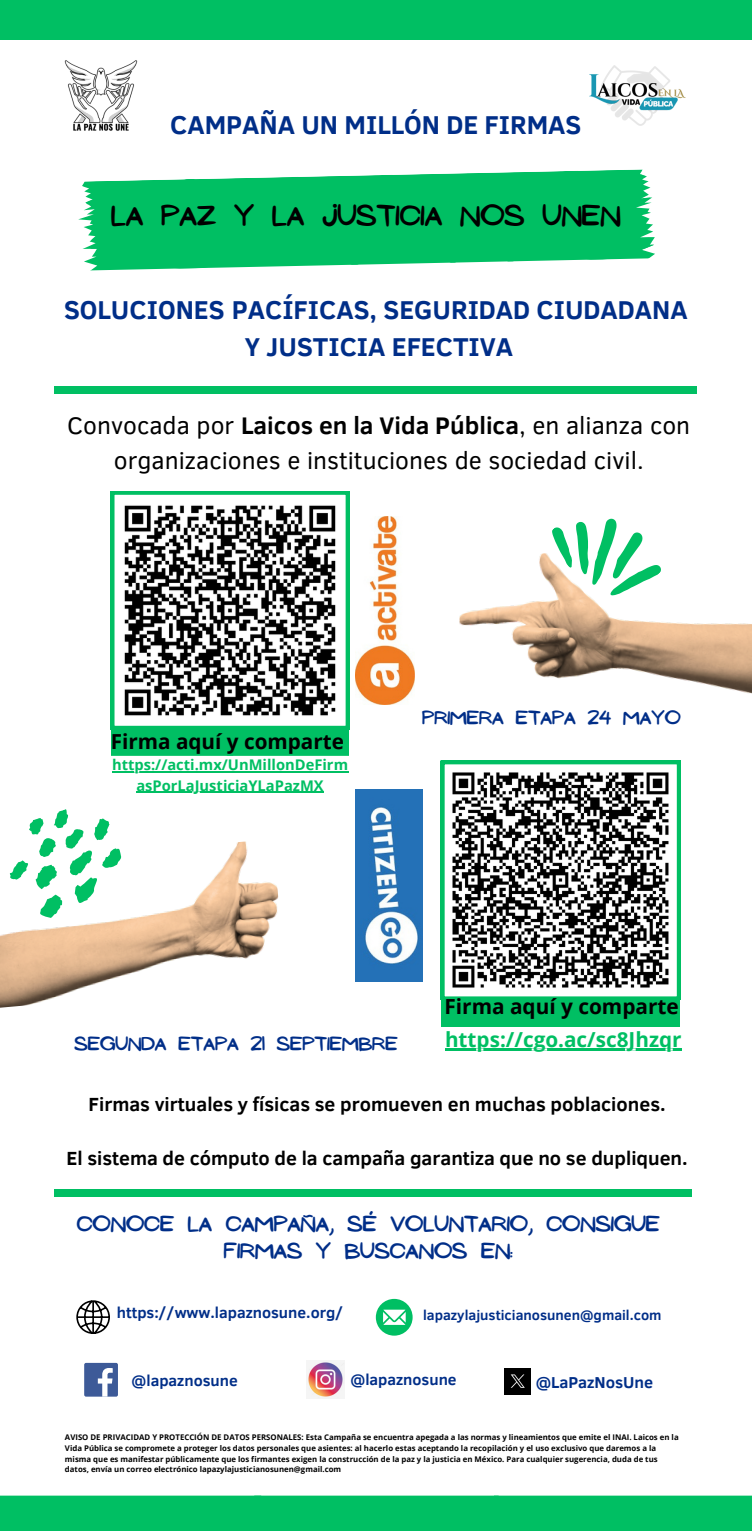
<style>
.page{position:relative;width:752px;height:1531px;background:#fff}
.page>*{position:absolute;margin:0;border:0;box-sizing:border-box;transform-origin:0 0}
.t1{font:700 26.5px/37px "Clear Sans";color:#002e88;text-align:center}
.t2{font:25.8px "NF Ananias Bold";color:#000}
.t3{font:24.6px/34.4px "Clear Sans";color:#000;text-align:center}
.t4{font:700 20.8px "Open Sans";color:#000}
.t5{font:700 20.7px "Open Sans";color:#00bf63}
.t6{font:700 20.7px "Open Sans";color:#000}
.t7{font:700 19.5px "Clear Sans";color:#000}
.t8{font:19.5px/27.2px "NF Ananias Bold";color:#002e88;text-align:center}
.t9{font:17.1px "NF Ananias Bold";color:#002e88}
.t10{font:700 16.2px "Clear Sans";color:#002e88}
.t11{font:700 15.6px "Clear Sans";color:#002e88}
.t12{font:700 14.7px "Open Sans";color:#00bf63}
.t13{font:700 14.1px "Clear Sans";color:#002e88}
.t14{font:700 7.8px/10.8px "Open Sans";color:#000}
.s1{font-weight:700}
</style>
<div class="page">
<img style="left:64px;top:60px;width:74px;height:71px">
<div style="left:55px;top:386px;width:641px;height:8px;background:#00bf63"></div>
<svg style="left:111px;top:491px;width:238px;height:235px"></svg>
<img style="left:355px;top:516px;width:59px;height:188px">
<svg style="left:441px;top:760px;width:239px;height:237px"></svg>
<img style="left:355px;top:789px;width:67px;height:192px">
<div style="left:0;top:0;width:285px;height:40px;background:#00bf63"></div>
<div style="left:285px;top:0;width:196px;height:40px;background:#00bf63"></div>
<div style="left:481px;top:0;width:271px;height:40px;background:#00bf63"></div>
<div style="left:0;top:1495px;width:280px;height:36px;background:#00bf63"></div>
<div style="left:254px;top:1495px;width:264px;height:36px;background:#00bf63"></div>
<div style="left:493px;top:1495px;width:259px;height:36px;background:#00bf63"></div>
<div style="left:441px;top:997px;width:239px;height:30px;background:#00bf63"></div>
<div style="left:111px;top:726px;width:238px;height:30px;background:#00bf63"></div>
<div style="left:55px;top:1190px;width:636px;height:7px;background:#00bf63"></div>
<svg style="left:76px;top:1300px;width:34px;height:34px"></svg>
<svg style="left:376px;top:1299px;width:36px;height:36px"></svg>
<img style="left:589px;top:66px;width:96px;height:60px">
<svg style="left:82px;top:169px;width:573px;height:102px;background:#26c87a"></svg>
<img style="left:459px;top:553px;width:293px;height:141px">
<img style="left:0;top:841px;width:279px;height:167px">
<svg style="left:543px;top:518px;width:120px;height:89px"></svg>
<svg style="left:0;top:809px;width:135px;height:117px"></svg>
<div style="left:84px;top:1363px;width:34px;height:33px;background:#3d5a98;border-radius:2px"></div>
<svg style="left:98px;top:1368px;width:15px;height:28px"></svg>
<img style="left:307px;top:1361px;width:37px;height:37px">
<img style="left:504px;top:1368px;width:27px;height:26px">
<hr style="left:112px;top:771px;width:236px;height:1px;background:#00bf63">
<hr style="left:136px;top:791px;width:188px;height:2px;background:#00bf63">
<hr style="left:445px;top:1048px;width:236px;height:2px;background:#00bf63">
<p class="t1" style="left:170px;top:105px;width:413px">CAMPAÑA UN MILLÓN DE FIRMAS</p>
<p class="t2" style="left:111px;top:201px;width:511px">LA PAZ Y LA JUSTICIA NOS UNEN</p>
<h6 class="t1" style="left:64px;top:290px;width:625px">SOLUCIONES PACÍFICAS, SEGURIDAD CIUDADANA<br>Y JUSTICIA EFECTIVA</h6>
<h3 class="t3" style="left:67px;top:407px;width:624px">Convocada por <span class="s1">Laicos en la Vida Pública</span>, en alianza con organizaciones e instituciones de sociedad civil.</h3>
<p class="t6" style="left:111px;top:726px;width:235px">Firma aquí y comparte</p>
<h3 class="t12" style="left:112px;top:754px;width:237px">https://acti.mx/UnMillonDeFirm</h3>
<h4 class="t12" style="left:136px;top:775px;width:189px">asPorLaJusticiaYLaPazMX</h4>
<h6 class="t9" style="left:422px;top:708px;width:260px">PRIMERA ETAPA 24 MAYO</h6>
<h3 class="t9" style="left:75px;top:1034px;width:324px">SEGUNDA ETAPA 21 SEPTIEMBRE</h3>
<p class="t4" style="left:444px;top:992px;width:236px">Firma aquí y comparte</p>
<p class="t5" style="left:445px;top:1025px;width:238px">https://cgo.ac/sc8Jhzqr</p>
<p class="t7" style="left:89px;top:1089px;width:578px">Firmas virtuales y físicas se promueven en muchas poblaciones.</p>
<p class="t7" style="left:66px;top:1144px;width:622px">El sistema de cómputo de la campaña garantiza que no se dupliquen.</p>
<h5 class="t8" style="left:77px;top:1210px;width:584px">CONOCE LA CAMPAÑA, SÉ VOLUNTARIO, CONSIGUE<br>FIRMAS Y BUSCANOS EN:</h5>
<p class="t11" style="left:117px;top:1301px;width:228px">https://www.lapaznosune.org/</p>
<h3 class="t13" style="left:423px;top:1305px;width:240px">lapazylajusticianosunen@gmail.com</h3>
<p class="t11" style="left:132px;top:1369px;width:108px">@lapaznosune</p>
<p class="t11" style="left:350px;top:1368px;width:108px">@lapaznosune</p>
<p class="t10" style="left:535px;top:1370px;width:119px">@LaPazNosUne</p>
<h5 class="t14" style="left:65px;top:1431px;width:615px">AVISO DE PRIVACIDAD Y PROTECCIÓN DE DATOS PERSONALES: Esta Campaña se encuentra apegada a las normas y lineamientos que emite el INAI. Laicos en la Vida Pública se compromete a proteger los datos personales que asientes: al hacerlo estas aceptando la recopilación y el uso exclusivo que daremos a la misma que es manifestar públicamente que los firmantes exigen la construcción de la paz y la justicia en México. Para cualquier sugerencia, duda de tus datos, envía un correo electrónico lapazylajusticianosunen@gmail.com</h5>
</div>
